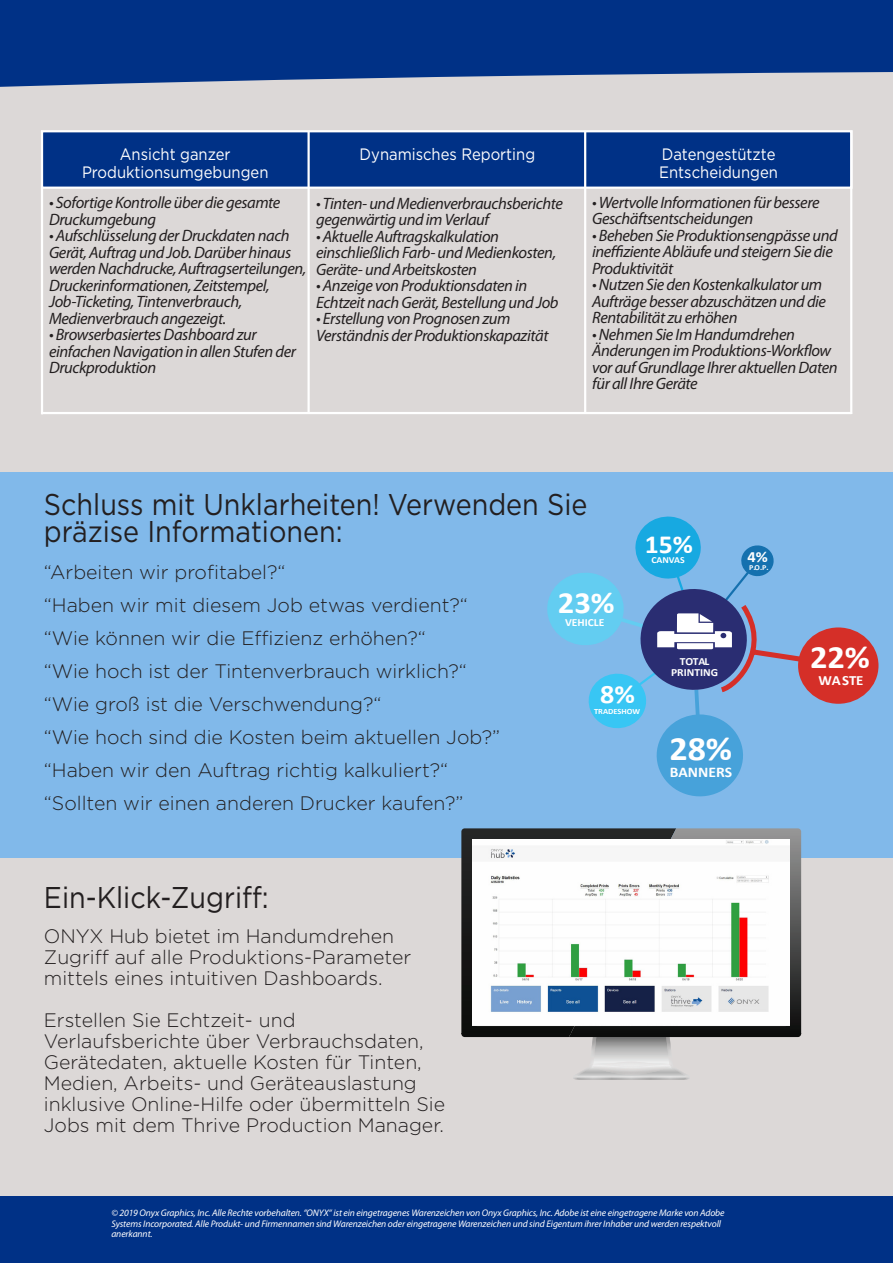
<style>
.page{position:relative;width:893px;height:1263px;background:#fff}
.page>*{position:absolute;margin:0;border:0;box-sizing:border-box;transform-origin:0 0}
.t1{font:700 34.2px "Calibri";color:#fff;scale:1.05 1}
.t2{font:700 32.7px "Calibri";color:#fff;scale:1.05 1}
.t3{font:700 30.9px "Calibri";color:#fff;scale:1.05 1}
.t4{font:30px/26.1px "Gotham";color:#231f20;scale:.9 1}
.t5{font:700 26.7px "Calibri";color:#fff;scale:1.05 1}
.t6{font:700 26.25px "Calibri";color:#fff;scale:1.05 1}
.t7{font:300 19.5px "Gotham";color:#231f20}
.t8{font:italic 16.5px/16.5px "Myriad Pro";letter-spacing:-.025em;color:#231f20}
.t9{font:16.5px "Gotham";color:#fff;scale:.9 1}
.t10{font:700 15.6px "Calibri";color:#fff;scale:1.05 1}
.t11{font:700 14.7px "Calibri";color:#fff;scale:1.05 1}
.t12{font:700 14.1px "Calibri";color:#fff;scale:1.05 1}
.t13{font:700 10.95px/10.6px "Calibri";color:#fff;text-align:center;scale:1.05 1}
.t14{font:italic 9.6px/10.5px "Myriad Pro";letter-spacing:-.01em;color:#fff}
.t15{font:700 9.3px "Calibri";color:#fff;scale:1.05 1}
.t16{font:700 7.95px "Calibri";color:#fff;scale:1.05 1}
.t17{font:700 7.65px "Calibri";color:#fff;scale:1.05 1}
</style>
<div class="page">
<div style="left:0;top:841px;width:893px;height:362px;background:#dcd8d7"></div>
<div style="left:0;top:60px;width:893px;height:440px;background:#dcd8d7"></div>
<div style="left:0;top:472px;width:893px;height:385px;background:#81b9ea"></div>
<div style="left:41px;top:130px;width:812px;height:59px;background:#003186;border:2px solid #fff"></div>
<hr style="left:850px;top:131px;width:2px;height:283px;background:#fff">
<hr style="left:307px;top:132px;width:3px;height:282px;background:#fff">
<hr style="left:41px;top:188px;width:2px;height:226px;background:#fff">
<hr style="left:42px;top:412px;width:809px;height:2px;background:#fff">
<hr style="left:584px;top:132px;width:2px;height:281px;background:#fff">
<svg style="left:0;top:0;width:893px;height:169px;fill:#003186"></svg>
<div style="left:0;top:1196px;width:893px;height:67px;background:#003186"></div>
<svg style="left:788px;top:828px;width:13px;height:209px;background:#505151"></svg>
<svg style="left:461px;top:828px;width:327px;height:251px"></svg>
<img style="left:473px;top:839px;width:317px;height:186px">
<svg style="left:547px;top:516px;width:298px;height:281px"></svg>
<div style="left:798px;top:627px;width:80px;height:77px;background:#d52f28;border-radius:50%"></div>
<p class="t9" style="left:120px;top:143px;width:125px">Ansicht ganzer</p>
<p class="t9" style="left:360px;top:144px;width:197px">Dynamisches Reporting</p>
<p class="t9" style="left:82px;top:161px;width:209px">Produktionsumgebungen</p>
<p class="t8" style="left:49px;top:194px;width:233px">• Sofortige Kontrolle über die gesamte<br>Druckumgebung</p>
<p class="t8" style="left:49px;top:227px;width:259px">• Aufschlüsselung der Druckdaten nach Gerät, Auftrag und Job. Darüber hinaus werden Nachdrucke, Auftragserteilungen, Druckerinformationen, Zeitstempel, Job-Ticketing, Tintenverbrauch, Medienverbrauch angezeigt.</p>
<p class="t8" style="left:49px;top:326px;width:249px">• Browserbasiertes Dashboard zur einfachen Navigation in allen Stufen der<br>Druckproduktion</p>
<p class="t8" style="left:316px;top:195px;width:248px">• Tinten- und Medienverbrauchsberichte gegenwärtig und im Verlauf</p>
<p class="t8" style="left:316px;top:228px;width:241px">• Aktuelle Auftragskalkulation einschließlich Farb- und Medienkosten,<br>Geräte- und Arbeitskosten</p>
<p class="t8" style="left:316px;top:277px;width:244px">• Anzeige von Produktionsdaten in<br>Echtzeit nach Gerät, Bestellung und Job</p>
<p class="t8" style="left:316px;top:310px;width:234px">• Erstellung von Prognosen zum<br>Verständnis der Produktionskapazität</p>
<p class="t9" style="left:662px;top:144px;width:128px">Datengestützte</p>
<p class="t9" style="left:659px;top:162px;width:133px">Entscheidungen</p>
<p class="t8" style="left:592px;top:194px;width:229px">• Wertvolle Informationen für bessere<br>Geschäftsentscheidungen</p>
<p class="t8" style="left:592px;top:227px;width:247px">• Beheben Sie Produktionsengpässe und ineffiziente Abläufe und steigern Sie die<br>Produktivität</p>
<p class="t8" style="left:592px;top:276px;width:235px">• Nutzen Sie den Kostenkalkulator um<br>Aufträge besser abzuschätzen und die<br>Rentabilität zu erhöhen</p>
<p class="t8" style="left:592px;top:326px;width:247px">• Nehmen Sie Im Handumdrehen<br>Änderungen im Produktions-Workflow vor auf Grundlage Ihrer aktuellen Daten für all Ihre Geräte</p>
<p class="t4" style="left:44px;top:491px;width:605px">Schluss mit Unklarheiten! Verwenden Sie präzise Informationen:</p>
<p class="t7" style="left:44px;top:560px;width:243px">“Arbeiten wir profitabel?“</p>
<p class="t7" style="left:44px;top:593px;width:425px">“Haben wir mit diesem Job etwas verdient?“</p>
<p class="t7" style="left:44px;top:626px;width:383px">“Wie können wir die Effizienz erhöhen?“</p>
<p class="t7" style="left:44px;top:659px;width:424px">“Wie hoch ist der Tintenverbrauch wirklich?“</p>
<p class="t7" style="left:44px;top:692px;width:339px">“Wie groß ist die Verschwendung?“</p>
<p class="t7" style="left:44px;top:725px;width:458px">“Wie hoch sind die Kosten beim aktuellen Job?”</p>
<p class="t7" style="left:44px;top:758px;width:406px">“Haben wir den Auftrag richtig kalkuliert?“</p>
<p class="t7" style="left:44px;top:791px;width:421px">“Sollten wir einen anderen Drucker kaufen?”</p>
<h3 class="t6" style="left:645px;top:527px;width:47px">15%</h3>
<p class="t10" style="left:747px;top:547px;width:21px">4%</p>
<p class="t15" style="left:651px;top:554px;width:33px">CANVAS</p>
<p class="t17" style="left:749px;top:562px;width:20px">P.O.P.</p>
<h3 class="t3" style="left:558px;top:583px;width:56px">23%</h3>
<p class="t13" style="left:565px;top:617px;width:39px">VEHICLE</p>
<p class="t13" style="left:671px;top:656px;width:46px">TOTAL<br>PRINTING</p>
<h2 class="t2" style="left:810px;top:636px;width:59px">22%</h2>
<p class="t12" style="left:818px;top:671px;width:45px">WASTE</p>
<h3 class="t5" style="left:600px;top:677px;width:35px">8%</h3>
<p class="t16" style="left:594px;top:706px;width:45px">TRADESHOW</p>
<h1 class="t1" style="left:669px;top:727px;width:61px">28%</h1>
<p class="t11" style="left:670px;top:762px;width:61px">BANNERS</p>
<p class="t4" style="left:44px;top:883px;width:251px">Ein-Klick-Zugriff:</p>
<p class="t7" style="left:44px;top:923px;width:352px">ONYX Hub bietet im Handumdrehen</p>
<p class="t7" style="left:44px;top:944px;width:369px">Zugriff auf alle Produktions-Parameter</p>
<p class="t7" style="left:44px;top:965px;width:340px">mittels eines intuitiven Dashboards.</p>
<p class="t7" style="left:44px;top:1007px;width:253px">Erstellen Sie Echtzeit- und</p>
<p class="t7" style="left:44px;top:1028px;width:381px">Verlaufsberichte über Verbrauchsdaten,</p>
<p class="t7" style="left:44px;top:1049px;width:379px">Gerätedaten, aktuelle Kosten für Tinten,</p>
<p class="t7" style="left:44px;top:1070px;width:374px">Medien, Arbeits- und Geräteauslastung</p>
<p class="t7" style="left:44px;top:1091px;width:403px">inklusive Online-Hilfe oder übermitteln Sie</p>
<p class="t7" style="left:44px;top:1112px;width:401px">Jobs mit dem Thrive Production Manager.</p>
<p class="t14" style="left:111px;top:1207px;width:615px">© 2019 Onyx Graphics, Inc. Alle Rechte vorbehalten. “ONYX“ ist ein eingetragenes Warenzeichen von Onyx Graphics, Inc. Adobe ist eine eingetragene Marke von Adobe<br>Systems Incorporated. Alle Produkt- und Firmennamen sind Warenzeichen oder eingetragene Warenzeichen und sind Eigentum ihrer Inhaber und werden respektvoll anerkannt.</p>
</div>
